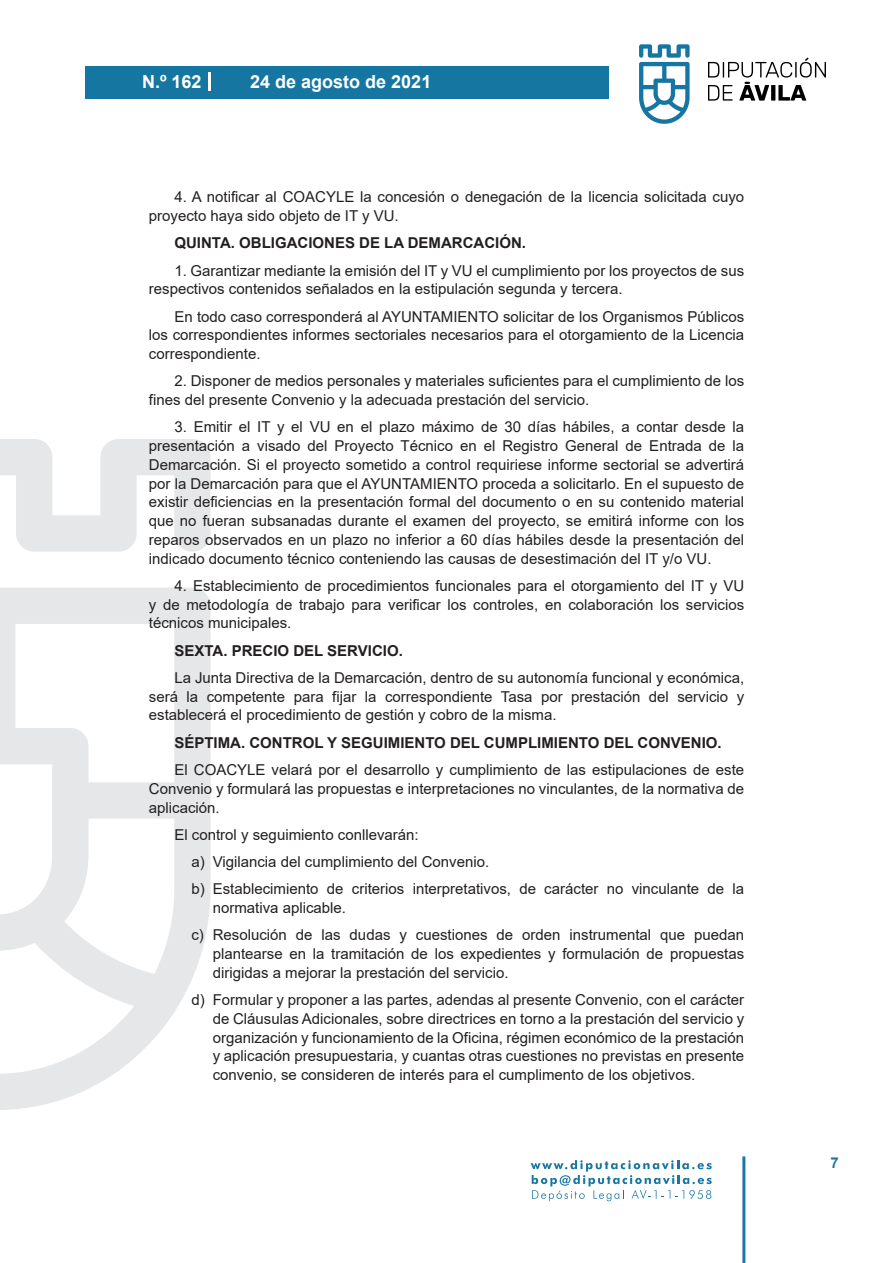
<style>
.page{position:relative;width:893px;height:1263px;background:#fff}
.page>*{position:absolute;margin:0;border:0;box-sizing:border-box;transform-origin:0 0}
.t1{font:700 18px "Arial";color:#fff}
.t2{font:15px/18.8px "Arial";color:#231f20}
.t3{font:700 15px "Arial";color:#231f20}
.t4{font:700 15px "Arial";color:#1d76a4}
</style>
<div class="page">
<svg style="left:531px;top:1160px;width:181px;height:41px"></svg>
<div style="left:85px;top:66px;width:523px;height:33px;background:#1676a2"></div>
<svg style="left:639px;top:44px;width:51px;height:80px"></svg>
<svg style="left:708px;top:58px;width:118px;height:43px"></svg>
<hr style="left:742px;top:1156px;width:3px;height:107px;background:#1d76a4">
<svg style="left:208px;top:72px;width:2px;height:18px"></svg>
<svg style="left:0;top:439px;width:211px;height:671px"></svg>
<p class="t1" style="left:142px;top:69px;width:61px">N.º 162</p>
<p class="t1" style="left:250px;top:69px;width:183px">24 de agosto de 2021</p>
<p class="t2" style="left:149px;top:188px;width:597px;text-indent:26px">4. A notificar al COACYLE la concesión o denegación de la licencia solicitada cuyo proyecto haya sido objeto de IT y VU.</p>
<p class="t3" style="left:174px;top:233px;width:353px">QUINTA. OBLIGACIONES DE LA DEMARCACIÓN.</p>
<p class="t2" style="left:149px;top:261px;width:597px;text-indent:26px">1. Garantizar mediante la emisión del IT y VU el cumplimiento por los proyectos de sus respectivos contenidos señalados en la estipulación segunda y tercera.</p>
<p class="t2" style="left:149px;top:307px;width:597px;text-align:justify;text-indent:26px">En todo caso corresponderá al AYUNTAMIENTO solicitar de los Organismos Públicos los correspondientes informes sectoriales necesarios para el otorgamiento de la Licencia correspondiente.</p>
<p class="t2" style="left:149px;top:372px;width:597px;text-indent:26px">2. Disponer de medios personales y materiales suficientes para el cumplimiento de los fines del presente Convenio y la adecuada prestación del servicio.</p>
<p class="t2" style="left:149px;top:418px;width:597px;text-align:justify;text-indent:26px">3. Emitir el IT y el VU en el plazo máximo de 30 días hábiles, a contar desde la presentación a visado del Proyecto Técnico en el Registro General de Entrada de la Demarcación. Si el proyecto sometido a control requiriese informe sectorial se advertirá por la Demarcación para que el AYUNTAMIENTO proceda a solicitarlo. En el supuesto de existir deficiencias en la presentación formal del documento o en su contenido material que no fueran subsanadas durante el examen del proyecto, se emitirá informe con los reparos observados en un plazo no inferior a 60 días hábiles desde la presentación del indicado documento técnico conteniendo las causas de desestimación del IT y/o VU.</p>
<p class="t2" style="left:149px;top:576px;width:597px;text-align:justify;text-indent:26px">4. Establecimiento de procedimientos funcionales para el otorgamiento del IT y VU y de metodología de trabajo para verificar los controles, en colaboración los servicios técnicos municipales.</p>
<p class="t3" style="left:174px;top:640px;width:230px">SEXTA. PRECIO DEL SERVICIO.</p>
<p class="t2" style="left:149px;top:668px;width:597px;text-align:justify;text-indent:26px">La Junta Directiva de la Demarcación, dentro de su autonomía funcional y económica, será la competente para fijar la correspondiente Tasa por prestación del servicio y establecerá el procedimiento de gestión y cobro de la misma.</p>
<p class="t3" style="left:174px;top:732px;width:549px">SÉPTIMA. CONTROL Y SEGUIMIENTO DEL CUMPLIMIENTO DEL CONVENIO.</p>
<p class="t2" style="left:149px;top:760px;width:597px;text-align:justify;text-indent:26px">El COACYLE velará por el desarrollo y cumplimiento de las estipulaciones de este Convenio y formulará las propuestas e interpretaciones no vinculantes, de la normativa de aplicación.</p>
<p class="t2" style="left:191px;top:821px;width:554px;line-height:27.3px;text-indent:-17px">El control y seguimiento conllevarán:<br>a) Vigilancia del cumplimiento del Convenio.<br>b) Establecimiento de criterios interpretativos, de carácter no vinculante de la</p>
<p class="t2" style="left:191px;top:894px;width:554px;line-height:27.3px;text-indent:21px">normativa aplicable.<br>c) Resolución de las dudas y cuestiones de orden instrumental que puedan</p>
<p class="t2" style="left:213px;top:944px;width:533px">plantearse en la tramitación de los expedientes y formulación de propuestas dirigidas a mejorar la prestación del servicio.</p>
<p class="t2" style="left:213px;top:990px;width:533px;text-align:justify;text-indent:-21px">d) Formular y proponer a las partes, adendas al presente Convenio, con el carácter de Cláusulas Adicionales, sobre directrices en torno a la prestación del servicio y organización y funcionamiento de la Oficina, régimen económico de la prestación y aplicación presupuestaria, y cuantas otras cuestiones no previstas en presente convenio, se consideren de interés para el cumplimento de los objetivos.</p>
<p class="t4" style="left:831px;top:1152px;width:10px">7</p>
</div>
